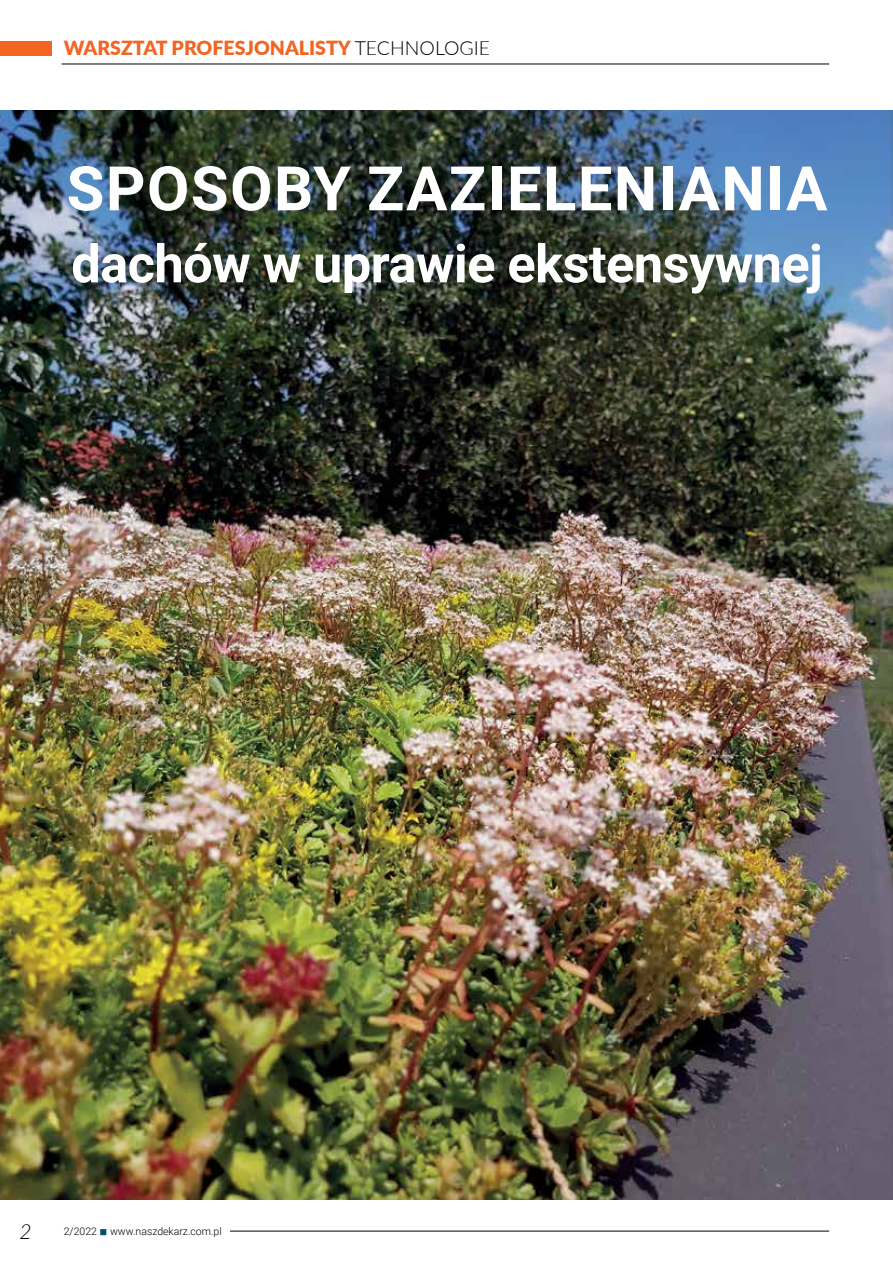
<style>
.page{position:relative;width:893px;height:1263px;background:#fff}
.page>*{position:absolute;margin:0;border:0;box-sizing:border-box;transform-origin:0 0}
.t1{font:700 61.5px "Roboto";letter-spacing:.025em;color:#fff}
.t2{font:700 52.5px "Roboto";letter-spacing:-.01em;color:#fff}
.t3{font:italic 300 21px "Lato";color:#000}
.t4{font:900 19.5px "Lato";color:#f26522}
.t5{font:300 10.5px "Roboto";color:#000}
.s1{font-weight:300;color:#000}
.s2{color:#004f6e}
</style>
<div class="page">
<hr style="left:162px;top:1231px;width:667px;height:1px;background:#000">
<hr style="left:62px;top:64px;width:767px;height:1px;background:#000">
<div style="left:64px;top:1199px;width:166px;height:64px;background:#fff"></div>
<div style="left:0;top:41px;width:51px;height:14px;background:#f26522"></div>
<img style="left:0;top:111px;width:893px;height:1088px">
<p class="t4" style="left:64px;top:33px;width:428px">WARSZTAT PROFESJONALISTY <span class="s1">TECHNOLOGIE</span></p>
<h1 class="t1" style="left:67px;top:145px;width:762px">SPOSOBY ZAZIELENIANIA</h1>
<h2 class="t2" style="left:71px;top:227px;width:753px">dachów w uprawie ekstensywnej</h2>
<p class="t3" style="left:19px;top:1217px;width:14px">2</p>
<p class="t5" style="left:64px;top:1224px;width:160px">2/2022 <span class="s2">■</span> www.naszdekarz.com.pl</p>
</div>
